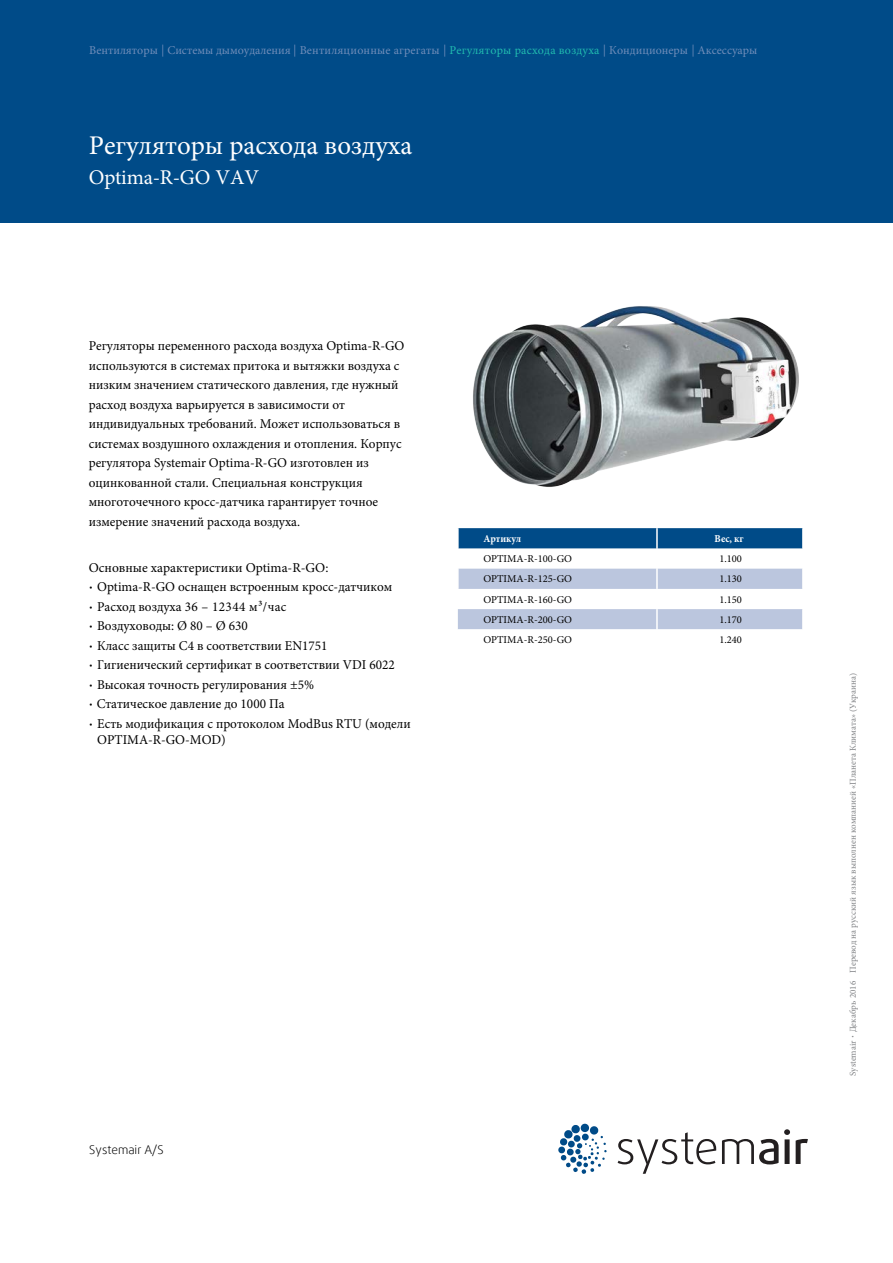
<style>
.page{position:relative;width:893px;height:1263px;background:#fff}
.page>*{position:absolute;margin:0;border:0;box-sizing:border-box;transform-origin:0 0}
.Forside_overskrift_b{font:27px "Minion Pro";color:#fff}
.Forside_overskrift_b-2{font:21px "Minion Pro";letter-spacing:-.01em;color:#fff}
.Brød{font:13.5px/19.5px "Minion Pro";color:#000}
.Mellemrubrik{font:13.5px "Minion Pro";color:#000}
.Forside_top{font:12px "Minion Pro";color:#708db9}
.t1{font:300 12px "Daxline Offc Pro";color:#000}
.Skema_jekr_centrer{font:10.5px "Minion Pro";color:#000}
.Skema_jekr_overskrif{font:700 10.5px "Minion Pro";color:#fff;scale:.95 1}
.t2{font:9px "Minion Pro";color:#808285}
.s1{font-family:"Daxline Offc Pro";font-weight:300}
.s2{color:#21bbaf}
</style>
<div class="page">
<div style="left:0;top:0;width:893px;height:223px;background:#004b88"></div>
<svg style="left:618px;top:1129px;width:190px;height:45px"></svg>
<svg style="left:558px;top:1124px;width:49px;height:50px"></svg>
<img style="left:473px;top:306px;width:326px;height:181px">
<div style="left:459px;top:528px;width:343px;height:20px;background:#004b88"></div>
<svg style="left:458px;top:569px;width:344px;height:61px"></svg>
<hr style="left:656px;top:528px;width:2px;height:20px;background:#fff">
<hr style="left:457px;top:569px;width:2px;height:20px;background:#fff">
<hr style="left:656px;top:569px;width:2px;height:20px;background:#fff">
<hr style="left:656px;top:589px;width:2px;height:20px;background:#fff">
<hr style="left:656px;top:609px;width:2px;height:20px;background:#fff">
<hr style="left:656px;top:629px;width:2px;height:21px;background:#fff">
<p class="Forside_top" style="left:89px;top:42px;width:670px">Вентиляторы <span class="s1">|</span> Системы дымоудаления <span class="s1">|</span> Вентиляционные агрегаты <span class="s1">|</span> <span class="s2">Регуляторы расхода воздуха</span> <span class="s1">|</span> Кондиционеры <span class="s1">|</span> Аксессуары</p>
<p class="Forside_overskrift_b" style="left:89px;top:127px;width:325px">Регуляторы расхода воздуха</p>
<p class="Forside_overskrift_b-2" style="left:89px;top:163px;width:172px">Optima-R-GO VAV</p>
<p class="Brød" style="left:89px;top:336px;width:317px">Регуляторы переменного расхода воздуха Optima-R-GO используются в системах притока и вытяжки воздуха с низким значением статического давления, где нужный расход воздуха варьируется в зависимости от индивидуальных требований. Может использоваться в системах воздушного охлаждения и отопления. Корпус регулятора Systemair Optima-R-GO изготовлен из оцинкованной стали. Специальная конструкция многоточечного кросс-датчика гарантирует точное измерение значений расхода воздуха.</p>
<p class="Mellemrubrik" style="left:89px;top:558px;width:241px">Основные характеристики Optima-R-GO:</p>
<p class="Brød" style="left:89px;top:577px;width:305px"><span class="s1">•</span> Optima-R-GO оснащен встроенным кросс-датчиком</p>
<p class="Brød" style="left:89px;top:597px;width:199px"><span class="s1">•</span> Расход воздуха 36 – 12344 м³/час</p>
<p class="Brød" style="left:89px;top:616px;width:161px"><span class="s1">•</span> Воздуховоды: Ø 80 – Ø 630</p>
<p class="Brød" style="left:89px;top:636px;width:240px"><span class="s1">•</span> Класс защиты С4 в соответствии EN1751</p>
<p class="Brød" style="left:89px;top:655px;width:308px"><span class="s1">•</span> Гигиенический сертификат в соответствии VDI 6022</p>
<p class="Brød" style="left:89px;top:675px;width:227px"><span class="s1">•</span> Высокая точность регулирования ±5%</p>
<p class="Brød" style="left:89px;top:694px;width:197px"><span class="s1">•</span> Статическое давление до 1000 Па</p>
<p class="Brød" style="left:97px;top:716px;width:315px;line-height:16.2px;text-indent:-9px"><span class="s1">•</span> Есть модификация с протоколом ModBus RTU (модели<br>OPTIMA-R-GO-MOD)</p>
<p class="Skema_jekr_overskrif" style="left:483px;top:531px;width:41px">Артикул</p>
<p class="Skema_jekr_overskrif" style="left:715px;top:531px;width:32px">Вес, кг</p>
<p class="Skema_jekr_centrer" style="left:483px;top:552px;width:90px">OPTIMA-R-100-GO</p>
<p class="Skema_jekr_centrer" style="left:719px;top:552px;width:24px">1.100</p>
<p class="Skema_jekr_centrer" style="left:483px;top:572px;width:90px">OPTIMA-R-125-GO</p>
<p class="Skema_jekr_centrer" style="left:719px;top:572px;width:24px">1.130</p>
<p class="Skema_jekr_centrer" style="left:483px;top:592px;width:90px">OPTIMA-R-160-GO</p>
<p class="Skema_jekr_centrer" style="left:719px;top:592px;width:24px">1.150</p>
<p class="Skema_jekr_centrer" style="left:483px;top:612px;width:90px">OPTIMA-R-200-GO</p>
<p class="Skema_jekr_centrer" style="left:719px;top:612px;width:24px">1.170</p>
<p class="Skema_jekr_centrer" style="left:483px;top:633px;width:90px">OPTIMA-R-250-GO</p>
<p class="Skema_jekr_centrer" style="left:719px;top:633px;width:24px">1.240</p>
<p class="t1" style="left:89px;top:1142px;width:76px">Systemair A/S</p>
<p class="t2" style="left:847px;top:1076px;width:404px;rotate:-90deg">Systemair <span class="s1">•</span> Декабрь 2016 Перевод на русский язык выполнен компанией «Планета Климата» (Украина)</p>
</div>
